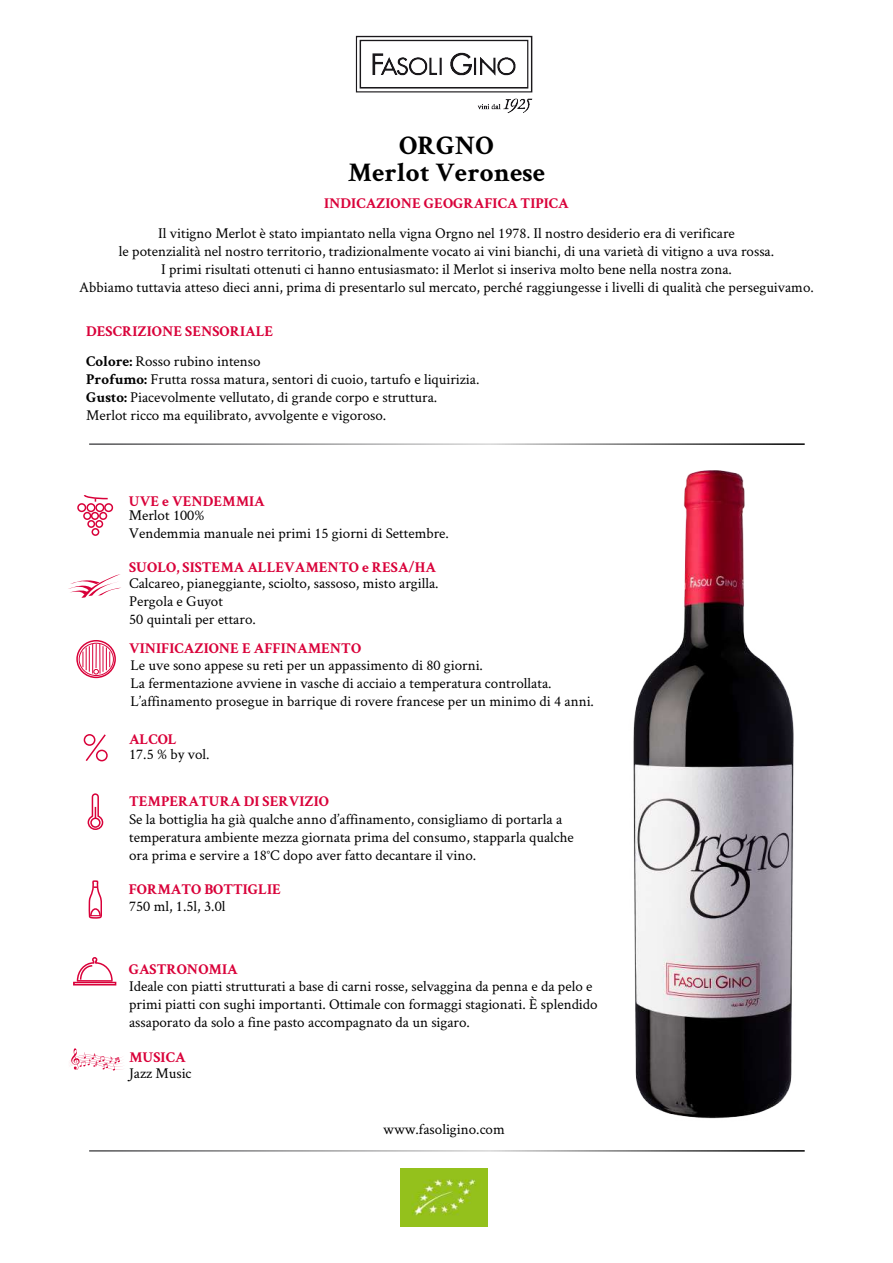
<style>
.page{position:relative;width:893px;height:1263px;background:#fff}
.page>*{position:absolute;margin:0;border:0;box-sizing:border-box;transform-origin:0 0}
.t1{font:700 27px "Crimson Text";letter-spacing:.005em;color:#000}
.t2{font:15px/18px "Crimson Text";color:#000}
.t3{font:700 15px/30px "Crimson Text";color:#d90039}
.s1{color:#000}
.s2{font-weight:400;color:#000}
.s3{font-weight:700}
</style>
<div class="page">
<svg style="left:89px;top:881px;width:13px;height:37px"></svg>
<div style="left:76px;top:640px;width:40px;height:38px;border:2px solid #d90039;border-radius:50%"></div>
<div style="left:79px;top:643px;width:35px;height:33px;border:1px solid #d90039;border-radius:50%"></div>
<svg style="left:83px;top:644px;width:27px;height:30px"></svg>
<div style="left:77px;top:503px;width:9px;height:9px;border:2px solid #d90039;border-radius:50%"></div>
<div style="left:86px;top:503px;width:9px;height:9px;border:2px solid #d90039;border-radius:50%"></div>
<div style="left:95px;top:520px;width:8px;height:8px;border:2px solid #d90039;border-radius:50%"></div>
<div style="left:87px;top:520px;width:8px;height:8px;border:2px solid #d90039;border-radius:50%"></div>
<div style="left:92px;top:528px;width:7px;height:8px;border:2px solid #d90039;border-radius:50%"></div>
<div style="left:91px;top:512px;width:8px;height:8px;border:2px solid #d90039;border-radius:50%"></div>
<div style="left:99px;top:512px;width:8px;height:8px;border:2px solid #d90039;border-radius:50%"></div>
<div style="left:83px;top:512px;width:8px;height:8px;border:2px solid #d90039;border-radius:50%"></div>
<div style="left:95px;top:503px;width:9px;height:9px;border:2px solid #d90039;border-radius:50%"></div>
<div style="left:104px;top:503px;width:9px;height:9px;border:2px solid #d90039;border-radius:50%"></div>
<svg style="left:83px;top:495px;width:25px;height:7px"></svg>
<img style="left:355px;top:35px;width:178px;height:78px">
<svg style="left:68px;top:574px;width:53px;height:24px"></svg>
<div style="left:96px;top:750px;width:12px;height:11px;border:2px solid #d90039;border-radius:50%"></div>
<svg style="left:84px;top:734px;width:23px;height:28px"></svg>
<svg style="left:87px;top:793px;width:16px;height:37px"></svg>
<div style="left:73px;top:982px;width:43px;height:3px;border:2px solid #d90039"></div>
<svg style="left:76px;top:957px;width:37px;height:25px"></svg>
<svg style="left:69px;top:1048px;width:54px;height:22px"></svg>
<img style="left:401px;top:1168px;width:86px;height:58px">
<img style="left:633px;top:470px;width:161px;height:649px">
<h1 class="t1" style="left:399px;top:129px;width:96px">ORGNO</h1>
<h1 class="t1" style="left:348px;top:156px;width:199px">Merlot Veronese</h1>
<p class="t3" style="left:324px;top:188px;width:246px">INDICAZIONE GEOGRAFICA TIPICA</p>
<p class="t2" style="left:79px;top:223px;width:736px;text-align:center">Il vitigno Merlot è stato impiantato nella vigna Orgno nel 1978. Il nostro desiderio era di verificare<br>le potenzialità nel nostro territorio, tradizionalmente vocato ai vini bianchi, di una varietà di vitigno a uva rossa.<br>I primi risultati ottenuti ci hanno entusiasmato: il Merlot si inseriva molto bene nella nostra zona.<br>Abbiamo tuttavia atteso dieci anni, prima di presentarlo sul mercato, perché raggiungesse i livelli di qualità che perseguivamo.</p>
<p class="t3" style="left:86px;top:316px;width:189px">DESCRIZIONE SENSORIALE<br><span class="s1">Colore:</span> <span class="s2">Rosso rubino intenso</span></p>
<p class="t2" style="left:86px;top:370px;width:395px"><span class="s3">Profumo:</span> Frutta rossa matura, sentori di cuoio, tartufo e liquirizia.<br><span class="s3">Gusto:</span> Piacevolmente vellutato, di grande corpo e struttura.<br>Merlot ricco ma equilibrato, avvolgente e vigoroso.</p>
<p class="t3" style="left:129px;top:486px;width:138px">UVE e VENDEMMIA</p>
<p class="t2" style="left:129px;top:506px;width:322px">Merlot 100%<br>Vendemmia manuale nei primi 15 giorni di Settembre.</p>
<p class="t2" style="left:129px;top:574px;width:311px">Calcareo, pianeggiante, sciolto, sassoso, misto argilla.<br>Pergola e Guyot<br>50 quintali per ettaro.</p>
<p class="t2" style="left:131px;top:656px;width:465px">Le uve sono appese su reti per un appassimento di 80 giorni.<br>La fermentazione avviene in vasche di acciaio a temperatura controllata.<br>L’affinamento prosegue in barrique di rovere francese per un minimo di 4 anni.</p>
<p class="t2" style="left:129px;top:744px;width:82px">17.5 % by vol.</p>
<p class="t3" style="left:129px;top:552px;width:308px">SUOLO, SISTEMA ALLEVAMENTO e RESA/HA</p>
<p class="t3" style="left:129px;top:633px;width:234px">VINIFICAZIONE E AFFINAMENTO</p>
<p class="t3" style="left:129px;top:724px;width:49px">ALCOL</p>
<p class="t3" style="left:129px;top:786px;width:202px">TEMPERATURA DI SERVIZIO</p>
<p class="t2" style="left:129px;top:810px;width:446px">Se la bottiglia ha già qualche anno d’affinamento, consigliamo di portarla a temperatura ambiente mezza giornata prima del consumo, stapparla qualche ora prima e servire a 18°C dopo aver fatto decantare il vino.</p>
<p class="t2" style="left:129px;top:896px;width:98px">750 ml, 1.5l, 3.0l</p>
<p class="t3" style="left:129px;top:874px;width:154px">FORMATO BOTTIGLIE</p>
<p class="t3" style="left:129px;top:954px;width:110px">GASTRONOMIA</p>
<p class="t2" style="left:129px;top:976px;width:470px">Ideale con piatti strutturati a base di carni rosse, selvaggina da penna e da pelo e primi piatti con sughi importanti. Ottimale con formaggi stagionati. È splendido assaporato da solo a fine pasto accompagnato da un sigaro.</p>
<p class="t2" style="left:129px;top:1064px;width:64px">Jazz Music</p>
<p class="t3" style="left:129px;top:1042px;width:58px">MUSICA</p>
<p class="t2" style="left:383px;top:1119px;width:123px">www.fasoligino.com</p>
</div>
